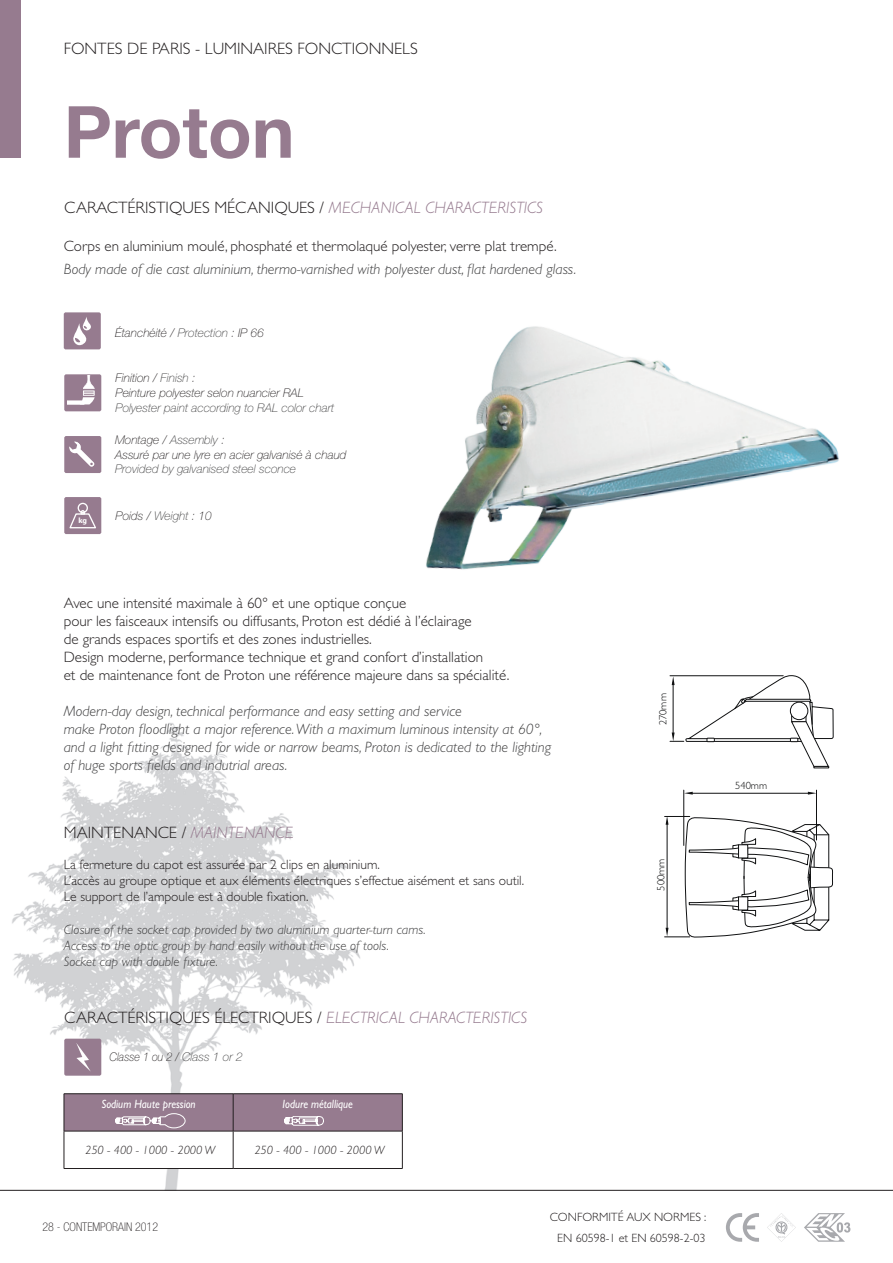
<style>
.page{position:relative;width:893px;height:1263px;background:#fff}
.page>*{position:absolute;margin:0;border:0;box-sizing:border-box;transform-origin:0 0}
.t1{font:700 72px "Helvetica Neue LT Std";color:#967b8f}
.t2{font:300 16.5px "Gill Sans Std";color:#231f20}
.t3{font:300 15px "Gill Sans Std";color:#231f20}
.t4{font:italic 300 15px "Gill Sans Std";color:#3e3e3f}
.t5{font:300 13.5px "Gill Sans Std";color:#231f20}
.t6{font:italic 300 13.5px "Gill Sans Std";color:#3e3e3f}
.t7{font:italic 100 12px "Helvetica Neue LT Std";color:#231f20}
.t8{font:italic 100 12px "Helvetica Neue LT Std";color:#3e3e3f}
.t9{font:300 12px "Gill Sans Std";color:#231f20}
.t10{font:italic 300 12px "Gill Sans Std";color:#231f20}
.t11{font:italic 12px "Gill Sans Std";color:#fff;scale:.9 1}
.t12{font:italic 100 12px "Helvetica Neue LT Std";color:#231f20;scale:.9 1}
.t13{font:100 condensed 12px "Helvetica Neue LT Std";color:#231f20}
.t14{font:300 10.5px "Gill Sans Std";color:#101112}
.t15{font:700 7.8px "Myriad Pro";color:#fff}
.s1{font-style:italic;color:#967b8f}
.s2{color:#3e3e3f}
</style>
<div class="page">
<div style="left:0;top:0;width:21px;height:157px;background:#967b8f"></div>
<img style="left:426px;top:326px;width:413px;height:244px">
<img style="left:0;top:723px;width:893px;height:467px">
<svg style="left:665px;top:675px;width:196px;height:262px"></svg>
<svg style="left:63px;top:1036px;width:40px;height:41px;background:#ab96a6"></svg>
<svg style="left:63px;top:312px;width:38px;height:38px"></svg>
<svg style="left:64px;top:497px;width:38px;height:38px"></svg>
<svg style="left:64px;top:374px;width:38px;height:38px"></svg>
<svg style="left:64px;top:436px;width:38px;height:37px"></svg>
<hr style="left:64px;top:1093px;width:169px;height:1px;background:#231f20">
<hr style="left:233px;top:1093px;width:170px;height:1px;background:#231f20">
<hr style="left:402px;top:1094px;width:1px;height:37px;background:#231f20">
<hr style="left:402px;top:1131px;width:1px;height:37px;background:#231f20">
<hr style="left:64px;top:1168px;width:169px;height:1px;background:#231f20">
<hr style="left:233px;top:1168px;width:170px;height:1px;background:#231f20">
<svg style="left:64px;top:1094px;width:338px;height:74px"></svg>
<hr style="left:0;top:1190px;width:893px;height:1px;background:#231f20">
<svg style="left:726px;top:1213px;width:33px;height:29px"></svg>
<svg style="left:767px;top:1213px;width:29px;height:29px"></svg>
<svg style="left:804px;top:1213px;width:46px;height:29px"></svg>
<p class="t2" style="left:64px;top:39px;width:355px">FONTES DE PARIS - LUMINAIRES FONCTIONNELS</p>
<p class="t1" style="left:64px;top:88px;width:232px">Proton</p>
<p class="t2" style="left:64px;top:199px;width:480px">CARACTÉRISTIQUES MÉCANIQUES / <span class="s1">MECHANICAL CHARACTERISTICS</span></p>
<p class="t3" style="left:64px;top:238px;width:494px">Corps en aluminium moulé, phosphaté et thermolaqué polyester, verre plat trempé.</p>
<p class="t4" style="left:64px;top:260px;width:514px">Body made of die cast aluminium, thermo-varnished with polyester dust, flat hardened glass.</p>
<p class="t7" style="left:115px;top:326px;width:150px">Étanchéité / <span class="s2">Protection</span> : IP 66</p>
<p class="t7" style="left:116px;top:371px;width:81px">Finition / <span class="s2">Finish</span> :</p>
<p class="t7" style="left:116px;top:386px;width:190px">Peinture polyester selon nuancier RAL</p>
<p class="t8" style="left:116px;top:401px;width:220px">Polyester paint according to RAL color chart</p>
<p class="t15" style="left:79px;top:515px;width:10px">kg</p>
<p class="t7" style="left:115px;top:432px;width:111px">Montage / <span class="s2">Assembly</span> :</p>
<p class="t7" style="left:115px;top:447px;width:233px">Assuré par une lyre en acier galvanisé à chaud</p>
<p class="t8" style="left:115px;top:462px;width:182px">Provided by galvanised steel sconce</p>
<p class="t7" style="left:116px;top:509px;width:98px">Poids / <span class="s2">Weight</span> : 10</p>
<p class="t3" style="left:64px;top:595px;width:344px">Avec une intensité maximale à 60° et une optique conçue</p>
<p class="t3" style="left:64px;top:613px;width:409px">pour les faisceaux intensifs ou diffusants, Proton est dédié à l’éclairage</p>
<p class="t3" style="left:64px;top:631px;width:310px">de grands espaces sportifs et des zones industrielles.</p>
<p class="t3" style="left:64px;top:649px;width:421px">Design moderne, performance technique et grand confort d’installation</p>
<p class="t3" style="left:64px;top:667px;width:447px">et de maintenance font de Proton une référence majeure dans sa spécialité.</p>
<p class="t4" style="left:64px;top:703px;width:400px">Modern-day design, technical performance and easy setting and service</p>
<p class="t4" style="left:64px;top:721px;width:480px">make Proton floodlight a major reference. With a maximum luminous intensity at 60°,</p>
<p class="t4" style="left:64px;top:739px;width:489px">and a light fitting designed for wide or narrow beams, Proton is dedicated to the lighting</p>
<p class="t4" style="left:64px;top:757px;width:225px">of huge sports fields and indutrial areas.</p>
<p class="t2" style="left:64px;top:824px;width:231px">MAINTENANCE / <span class="s1">MAINTENANCE</span></p>
<p class="t5" style="left:64px;top:857px;width:318px">La fermeture du capot est assurée par 2 clips en aluminium.</p>
<p class="t5" style="left:64px;top:873px;width:462px">L’accès au groupe optique et aux éléments électriques s’effectue aisément et sans outil.</p>
<p class="t5" style="left:64px;top:889px;width:246px">Le support de l’ampoule est à double fixation.</p>
<p class="t6" style="left:64px;top:922px;width:363px">Closure of the socket cap provided by two aluminium quarter-turn cams.</p>
<p class="t6" style="left:64px;top:938px;width:327px">Access to the optic group by hand easily without the use of tools.</p>
<p class="t6" style="left:64px;top:954px;width:156px">Socket cap with double fixture.</p>
<p class="t2" style="left:64px;top:1008px;width:464px">CARACTÉRISTIQUES ÉLECTRIQUES / <span class="s1">ELECTRICAL CHARACTERISTICS</span></p>
<p class="t12" style="left:110px;top:1050px;width:149px">Classe 1 ou 2 / <span class="s2">Class 1 or 2</span></p>
<p class="t11" style="left:101px;top:1096px;width:106px">Sodium Haute pression</p>
<p class="t11" style="left:283px;top:1096px;width:80px">Iodure métallique</p>
<p class="t10" style="left:85px;top:1143px;width:132px">250 - 400 - 1000 - 2000 W</p>
<p class="t10" style="left:254px;top:1143px;width:132px">250 - 400 - 1000 - 2000 W</p>
<p class="t14" style="left:657px;top:725px;width:33px;rotate:-90deg">270mm</p>
<p class="t14" style="left:655px;top:891px;width:33px;rotate:-90deg">500mm</p>
<p class="t13" style="left:43px;top:1220px;width:117px">28 - CONTEMPORAIN 2012</p>
<p class="t9" style="left:550px;top:1210px;width:158px">CONFORMITÉ AUX NORMES :</p>
<p class="t9" style="left:557px;top:1231px;width:150px">EN 60598-1 et EN 60598-2-03</p>
<p class="t14" style="left:735px;top:779px;width:33px">540mm</p>
</div>
